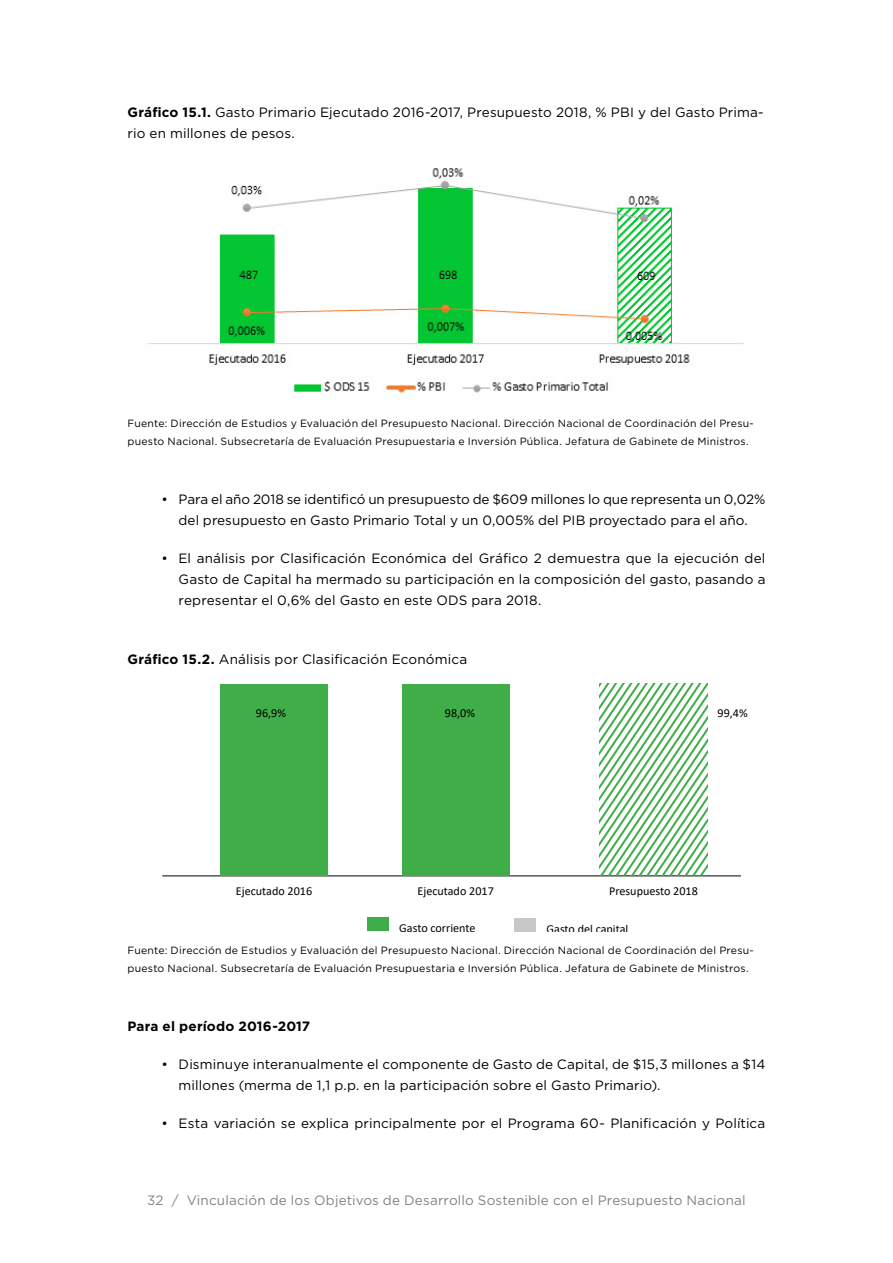
<style>
.page{position:relative;width:893px;height:1263px;background:#fff}
.page>*{position:absolute;margin:0;border:0;box-sizing:border-box;transform-origin:0 0}
.t1{font:13.5px/21px "Gotham";letter-spacing:.01em;color:#000}
.t2{font:13.5px "Gotham";letter-spacing:.01em;color:#808285}
.t3{font:700 13.5px "Gotham";letter-spacing:.005em;color:#000}
.t4{font:12.15px "Calibri";color:#000}
.t5{font:10.5px/18px "Gotham";letter-spacing:.02em;color:#000}
.s1{font-weight:700}
</style>
<div class="page">
<img style="left:148px;top:168px;width:596px;height:226px">
<hr style="left:162px;top:875px;width:579px;height:1px;background:#000">
<div style="left:367px;top:918px;width:22px;height:13px;background:#3fae49"></div>
<div style="left:220px;top:684px;width:108px;height:192px;background:#3fae49"></div>
<div style="left:402px;top:684px;width:107px;height:192px;background:#3fae49"></div>
<div style="left:514px;top:918px;width:22px;height:13px;background:#c7c8ca"></div>
<svg style="left:600px;top:684px;width:107px;height:192px"></svg>
<p class="t1" style="left:128px;top:102px;width:638px"><span class="s1">Gráfico 15.1.</span> Gasto Primario Ejecutado 2016-2017, Presupuesto 2018, % PBI y del Gasto Prima&shy;rio en millones de pesos.</p>
<p class="t5" style="left:128px;top:414px;width:628px">Fuente: Dirección de Estudios y Evaluación del Presupuesto Nacional. Dirección Nacional de Coordinación del Presu&shy;puesto Nacional. Subsecretaría de Evaluación Presupuestaria e Inversión Pública. Jefatura de Gabinete de Ministros.</p>
<p class="t1" style="left:162px;top:489px;width:605px;text-align:center">• Para el año 2018 se identificó un presupuesto de $609 millones lo que representa un 0,02% del presupuesto en Gasto Primario Total y un 0,005% del PIB proyectado para el año.</p>
<p class="t1" style="left:179px;top:548px;width:588px;text-align:justify;text-indent:-17px">• El análisis por Clasificación Económica del Gráfico 2 demuestra que la ejecución del Gasto de Capital ha mermado su participación en la composición del gasto, pasando a representar el 0,6% del Gasto en este ODS para 2018.</p>
<p class="t1" style="left:128px;top:649px;width:341px"><span class="s1">Gráfico 15.2.</span> Análisis por Clasificación Económica</p>
<p class="t4" style="left:256px;top:654px;width:26px">3,1%</p>
<p class="t4" style="left:445px;top:654px;width:26px">2,0%</p>
<p class="t4" style="left:256px;top:704px;width:32px">96,9%</p>
<p class="t4" style="left:445px;top:704px;width:32px">98,0%</p>
<p class="t4" style="left:717px;top:704px;width:32px">99,4%</p>
<p class="t4" style="left:236px;top:882px;width:78px">Ejecutado 2016</p>
<p class="t4" style="left:417px;top:882px;width:78px">Ejecutado 2017</p>
<p class="t4" style="left:609px;top:882px;width:90px">Presupuesto 2018</p>
<p class="t4" style="left:399px;top:920px;width:78px">Gasto corriente</p>
<p class="t4" style="left:547px;top:920px;width:83px">Gasto del capital</p>
<p class="t5" style="left:128px;top:941px;width:628px">Fuente: Dirección de Estudios y Evaluación del Presupuesto Nacional. Dirección Nacional de Coordinación del Presu&shy;puesto Nacional. Subsecretaría de Evaluación Presupuestaria e Inversión Pública. Jefatura de Gabinete de Ministros.</p>
<p class="t3" style="left:128px;top:1017px;width:184px">Para el período 2016-2017</p>
<p class="t1" style="left:179px;top:1054px;width:588px;text-indent:-17px">• Disminuye interanualmente el componente de Gasto de Capital, de $15,3 millones a $14 millones (merma de 1,1 p.p. en la participación sobre el Gasto Primario).</p>
<p class="t1" style="left:162px;top:1113px;width:605px">• Esta variación se explica principalmente por el Programa 60- Planificación y Política</p>
<p class="t2" style="left:147px;top:1191px;width:600px">32 / Vinculación de los Objetivos de Desarrollo Sostenible con el Presupuesto Nacional</p>
</div>
